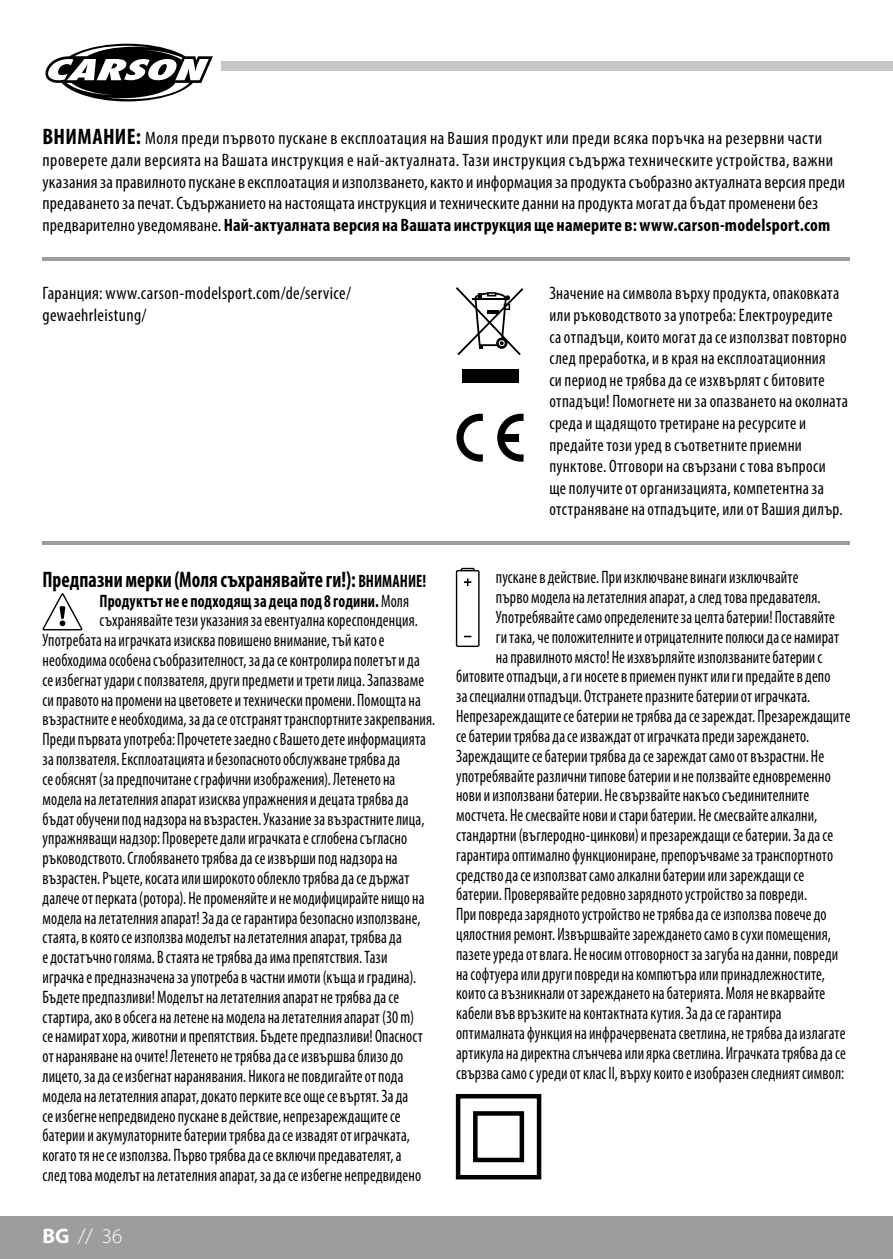
<style>
.page{position:relative;width:893px;height:1259px;background:#fff}
.page>*{position:absolute;margin:0;border:0;box-sizing:border-box;transform-origin:0 0}
.t1{font:700 condensed 22.5px "Myriad Pro";letter-spacing:.005em;color:#000;scale:.88 1}
.t2{font:300 21px "Myriad Pro";color:#fff}
.t3{font:condensed 18px "Myriad Pro";letter-spacing:.01em;color:#000;scale:.88 1}
.t4{font:condensed 18px/21.6px "Myriad Pro";letter-spacing:.01em;color:#000}
.t5{font:condensed 18px/21.6px "Myriad Pro";letter-spacing:.01em;color:#000;scale:.95 1}
.t6{font:700 condensed 18px "Myriad Pro";letter-spacing:.01em;color:#000;scale:.88 1}
.s1{font-weight:700;font-size:22.5px}
.s2{font-weight:700}
.s3{font-size:18px}
.s4{font-weight:400}
</style>
<div class="page">
<div style="left:0;top:1216px;width:893px;height:43px;background:#9c9d9d"></div>
<div style="left:221px;top:61px;width:672px;height:9px;background:#c5c6c6"></div>
<svg style="left:45px;top:43px;width:168px;height:59px"></svg>
<hr style="left:43px;top:257px;width:807px;height:4px;background:#9c9d9d">
<hr style="left:43px;top:541px;width:807px;height:3px;background:#9c9d9d">
<div style="left:462px;top:369px;width:56px;height:14px;background:#000"></div>
<svg style="left:456px;top:287px;width:67px;height:68px"></svg>
<svg style="left:456px;top:414px;width:27px;height:48px"></svg>
<svg style="left:497px;top:414px;width:27px;height:48px"></svg>
<div style="left:502px;top:434px;width:17px;height:7px;background:#000"></div>
<svg style="left:43px;top:593px;width:39px;height:37px"></svg>
<div style="left:456px;top:1094px;width:85px;height:85px;border:4px solid #000"></div>
<div style="left:473px;top:1111px;width:51px;height:51px;border:4px solid #000"></div>
<div style="left:461px;top:568px;width:14px;height:7px;border:1px solid #000"></div>
<div style="left:457px;top:571px;width:22px;height:75px;background:#fff"></div>
<div style="left:456px;top:570px;width:24px;height:77px;border:1px solid #000"></div>
<svg style="left:464px;top:579px;width:7px;height:6px"></svg>
<p class="t4" style="left:43px;top:127px;width:804px"><span class="s1">ВНИМАНИЕ:</span> Моля преди първото пускане в експлоатация на Вашия продукт или преди всяка поръчка на резервни части проверете дали версията на Вашата инструкция е най-актуалната. Тази инструкция съдържа техническите устройства, важни указания за правилното пускане в експлоатация и използването, както и информация за продукта съобразно актуалната версия преди предаването за печат. Съдържанието на настоящата инструкция и техническите данни на продукта могат да бъдат променени без предварително уведомяване. <span class="s2">Най-актуалната версия на Вашата инструкция ще намерите в: www.carson-modelsport.com</span></p>
<p class="t4" style="left:43px;top:282px;width:310px">Гаранция: www.carson-modelsport.com/de/service/ gewaehrleistung/</p>
<p class="t5" style="left:549px;top:282px;width:316px">Значение на символа върху продукта, опаковката или ръководството за употреба: Електроуредите са отпадъци, които могат да се използват повторно след преработка, и в края на експлоатационния<br>си период не трябва да се изхвърлят с битовите отпадъци! Помогнете ни за опазването на околната среда и щадящото третиране на ресурсите и предайте този уред в съответните приемни пунктове. Отговори на свързани с това въпроси<br>ще получите от организацията, компетентна за отстраняване на отпадъците, или от Вашия дилър.</p>
<p class="t1" style="left:43px;top:565px;width:437px">Предпазни мерки (Моля съхранявайте ги!): <span class="s3">ВНИМАНИЕ!</span></p>
<p class="t6" style="left:99px;top:589px;width:353px">Продуктът не е подходящ за деца под 8 години. <span class="s4">Моля</span></p>
<p class="t3" style="left:99px;top:609px;width:363px">съхранявайте тези указания за евентуална кореспонденция.</p>
<p class="t3" style="left:43px;top:629px;width:390px">Употребата на играчката изисква повишено внимание, тъй като е</p>
<p class="t3" style="left:43px;top:649px;width:430px">необходима особена съобразителност, за да се контролира полетът и да</p>
<p class="t3" style="left:43px;top:669px;width:435px">се избегнат удари с ползвателя, други предмети и трети лица. Запазваме</p>
<p class="t3" style="left:43px;top:689px;width:431px">си правото на промени на цветовете и технически промени. Помощта на</p>
<p class="t3" style="left:43px;top:708px;width:448px">възрастните е необходима, за да се отстранят транспортните закрепвания.</p>
<p class="t3" style="left:43px;top:728px;width:437px">Преди първата употреба: Прочетете заедно с Вашето дете информацията</p>
<p class="t3" style="left:43px;top:748px;width:408px">за ползвателя. Експлоатацията и безопасното обслужване трябва да</p>
<p class="t3" style="left:43px;top:768px;width:402px">се обяснят (за предпочитане с графични изображения). Летенето на</p>
<p class="t3" style="left:43px;top:788px;width:417px">модела на летателния апарат изисква упражнения и децата трябва да</p>
<p class="t3" style="left:43px;top:807px;width:435px">бъдат обучени под надзора на възрастен. Указание за възрастните лица,</p>
<p class="t3" style="left:43px;top:827px;width:416px">упражняващи надзор: Проверете дали играчката е сглобена съгласно</p>
<p class="t3" style="left:43px;top:847px;width:405px">ръководството. Сглобяването трябва да се извърши под надзора на</p>
<p class="t3" style="left:43px;top:867px;width:418px">възрастен. Ръцете, косата или широкото облекло трябва да се държат</p>
<p class="t3" style="left:43px;top:887px;width:435px">далече от перката (ротора). Не променяйте и не модифицирайте нищо на</p>
<p class="t3" style="left:43px;top:906px;width:431px">модела на летателния апарат! За да се гарантира безопасно използване,</p>
<p class="t3" style="left:43px;top:926px;width:410px">стаята, в която се използва моделът на летателния апарат, трябва да</p>
<p class="t3" style="left:43px;top:946px;width:394px">е достатъчно голяма. В стаята не трябва да има препятствия. Тази</p>
<p class="t3" style="left:43px;top:966px;width:426px">играчка е предназначена за употреба в частни имоти (къща и градина).</p>
<p class="t3" style="left:43px;top:986px;width:407px">Бъдете предпазливи! Моделът на летателния апарат не трябва да се</p>
<p class="t3" style="left:43px;top:1005px;width:424px">стартира, ако в обсега на летене на модела на летателния апарат (30 m)</p>
<p class="t3" style="left:43px;top:1025px;width:434px">се намират хора, животни и препятствия. Бъдете предпазливи! Опасност</p>
<p class="t3" style="left:43px;top:1045px;width:411px">от нараняване на очите! Летенето не трябва да се извършва близо до</p>
<p class="t3" style="left:43px;top:1065px;width:412px">лицето, за да се избегнат наранявания. Никога не повдигайте от пода</p>
<p class="t3" style="left:43px;top:1085px;width:417px">модела на летателния апарат, докато перките все още се въртят. За да</p>
<p class="t3" style="left:43px;top:1104px;width:408px">се избегне непредвидено пускане в действие, непрезареждащите се</p>
<p class="t3" style="left:43px;top:1124px;width:419px">батерии и акумулаторните батерии трябва да се извадят от играчката,</p>
<p class="t3" style="left:43px;top:1144px;width:409px">когато тя не се използва. Първо трябва да се включи предавателят, а</p>
<p class="t3" style="left:43px;top:1164px;width:432px">след това моделът на летателния апарат, за да се избегне непредвидено</p>
<p class="t2" style="left:43px;top:1223px;width:81px"><span class="s2">BG</span> // 36</p>
<p class="t3" style="left:496px;top:566px;width:345px">пускане в действие. При изключване винаги изключвайте</p>
<p class="t3" style="left:496px;top:586px;width:371px">първо модела на летателния апарат, а след това предавателя.</p>
<p class="t3" style="left:496px;top:606px;width:387px">Употребявайте само определените за целта батерии! Поставяйте</p>
<p class="t3" style="left:496px;top:626px;width:392px">ги така, че положителните и отрицателните полюси да се намират</p>
<p class="t3" style="left:496px;top:646px;width:372px">на правилното място! Не изхвърляйте използваните батерии с</p>
<p class="t3" style="left:456px;top:665px;width:427px">битовите отпадъци, а ги носете в приемен пункт или ги предайте в депо</p>
<p class="t3" style="left:456px;top:685px;width:404px">за специални отпадъци. Отстранете празните батерии от играчката.</p>
<p class="t3" style="left:456px;top:705px;width:450px">Непрезареждащите се батерии не трябва да се зареждат. Презареждащите</p>
<p class="t3" style="left:456px;top:725px;width:403px">се батерии трябва да се изваждат от играчката преди зареждането.</p>
<p class="t3" style="left:456px;top:745px;width:420px">Зареждащите се батерии трябва да се зареждат само от възрастни. Не</p>
<p class="t3" style="left:456px;top:764px;width:427px">употребявайте различни типове батерии и не ползвайте едновременно</p>
<p class="t3" style="left:456px;top:784px;width:403px">нови и използвани батерии. Не свързвайте накъсо съединителните</p>
<p class="t3" style="left:456px;top:804px;width:412px">мостчета. Не смесвайте нови и стари батерии. Не смесвайте алкални,</p>
<p class="t3" style="left:456px;top:824px;width:430px">стандартни (въглеродно-цинкови) и презареждащи се батерии. За да се</p>
<p class="t3" style="left:456px;top:844px;width:430px">гарантира оптимално функциониране, препоръчваме за транспортното</p>
<p class="t3" style="left:456px;top:863px;width:397px">средство да се използват само алкални батерии или зареждащи се</p>
<p class="t3" style="left:456px;top:883px;width:400px">батерии. Проверявайте редовно зарядното устройство за повреди.</p>
<p class="t3" style="left:456px;top:903px;width:423px">При повреда зарядното устройство не трябва да се използва повече до</p>
<p class="t3" style="left:456px;top:923px;width:428px">цялостния ремонт. Извършвайте зареждането само в сухи помещения,</p>
<p class="t3" style="left:456px;top:943px;width:436px">пазете уреда от влага. Не носим отговорност за загуба на данни, повреди</p>
<p class="t3" style="left:456px;top:962px;width:421px">на софтуера или други повреди на компютъра или принадлежностите,</p>
<p class="t3" style="left:456px;top:982px;width:421px">които са възникнали от зареждането на батерията. Моля не вкарвайте</p>
<p class="t3" style="left:456px;top:1002px;width:371px">кабели във връзките на контактната кутия. За да се гарантира</p>
<p class="t3" style="left:456px;top:1022px;width:444px">оптималната функция на инфрачервената светлина, не трябва да излагате</p>
<p class="t3" style="left:456px;top:1042px;width:444px">артикула на директна слънчева или ярка светлина. Играчката трябва да се</p>
<p class="t3" style="left:456px;top:1061px;width:443px">свързва само с уреди от клас II, върху които е изобразен следният символ:</p>
</div>
